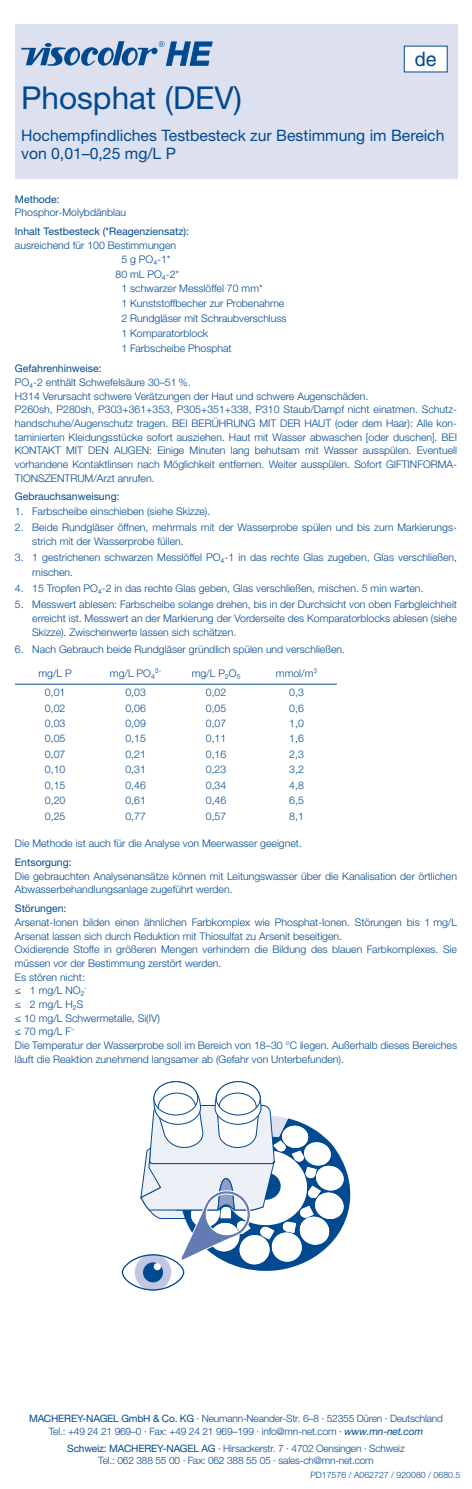
<style>
.page{position:relative;width:472px;height:1489px;background:#fff}
.page>*{position:absolute;margin:0;border:0;box-sizing:border-box;transform-origin:0 0}
.Head{font:31.5px "Helvetica Neue LTW1 G";color:#014990}
.t1{font:19.78px "Helvetica LT Pro";color:#014990}
.Subhead{font:15.75px/17.5px "Helvetica Neue LTW1 G";color:#014990}
.Fließtext_vielText{font:300 10.5px/13.7px "Helvetica Neue LTW1 G";color:#014990}
.Fließtext_zentriert{font:300 10.5px "Helvetica Neue LTW1 G";color:#014990}
.Inhalt_Testbesteck_v{font:300 10.5px "Helvetica Neue LTW1 G";color:#014990}
.Ueberschrift_vielTex{font:10.5px "Helvetica Neue LTW1 G";color:#014990}
.Adresse{font:300 10.15px/12.2px "Helvetica Neue LTW1 G";letter-spacing:-.02em;color:#014990;text-align:center}
.t2{font:300 8.75px "Helvetica Neue LTW1 G";color:#014990}
.s1{font-weight:400}
.s2{font-weight:400;font-style:italic}
</style>
<div class="page">
<div style="left:15px;top:25px;width:441px;height:50px;background:#dde1ef"></div>
<div style="left:15px;top:67px;width:441px;height:51px;background:#dde1ef"></div>
<div style="left:15px;top:110px;width:441px;height:68px;background:#dde1ef"></div>
<svg style="left:21px;top:41px;width:191px;height:25px"></svg>
<hr style="left:15px;top:683px;width:80px;height:1px;background:#014990">
<hr style="left:95px;top:683px;width:81px;height:1px;background:#014990">
<hr style="left:176px;top:683px;width:80px;height:1px;background:#014990">
<hr style="left:256px;top:683px;width:80px;height:1px;background:#014990">
<svg style="left:122px;top:1081px;width:228px;height:209px"></svg>
<div style="left:404px;top:46px;width:43px;height:26px;background:#fff"></div>
<p class="t1" style="left:414px;top:48px;width:23px">de</p>
<p class="Head" style="left:21px;top:78px;width:222px">Phosphat (DEV)</p>
<p class="Subhead" style="left:21px;top:127px;width:424px">Hochempfindliches Testbesteck zur Bestimmung im Bereich von 0,01–0,25 mg/L P</p>
<p class="Ueberschrift_vielTex" style="left:15px;top:192px;width:46px">Methode:</p>
<p class="Fließtext_vielText" style="left:15px;top:206px;width:113px">Phosphor-Molybdänblau</p>
<p class="Ueberschrift_vielTex" style="left:15px;top:225px;width:175px">Inhalt Testbesteck (*Reagenziensatz):</p>
<p class="Fließtext_vielText" style="left:15px;top:238px;width:163px">ausreichend für 100 Bestimmungen</p>
<p class="Inhalt_Testbesteck_v" style="left:121px;top:252px;width:51px">5 g PO₄-1*</p>
<p class="Inhalt_Testbesteck_v" style="left:115px;top:267px;width:65px">80 mL PO₄-2*</p>
<p class="Inhalt_Testbesteck_v" style="left:121px;top:282px;width:143px">1 schwarzer Messlöffel 70 mm*</p>
<p class="Inhalt_Testbesteck_v" style="left:121px;top:297px;width:164px">1 Kunststoffbecher zur Probenahme</p>
<p class="Inhalt_Testbesteck_v" style="left:121px;top:312px;width:167px">2 Rundgläser mit Schraubverschluss</p>
<p class="Inhalt_Testbesteck_v" style="left:121px;top:327px;width:88px">1 Komparatorblock</p>
<p class="Inhalt_Testbesteck_v" style="left:121px;top:342px;width:112px">1 Farbscheibe Phosphat</p>
<p class="Ueberschrift_vielTex" style="left:15px;top:362px;width:88px">Gefahrenhinweise:</p>
<p class="Fließtext_vielText" style="left:15px;top:375px;width:177px">PO₄-2 enthält Schwefelsäure 30–51 %.</p>
<p class="Fließtext_vielText" style="left:15px;top:389px;width:354px">H314 Verursacht schwere Verätzungen der Haut und schwere Augenschäden.</p>
<p class="Fließtext_vielText" style="left:15px;top:402px;width:443px;text-align:justify">P260sh, P280sh, P303+361+353, P305+351+338, P310 Staub/Dampf nicht einatmen. Schutz&shy;handschuhe/Augenschutz tragen. BEI BERÜHRUNG MIT DER HAUT (oder dem Haar): Alle kon&shy;taminierten Kleidungsstücke sofort ausziehen. Haut mit Wasser abwaschen [oder duschen]. BEI KONTAKT MIT DEN AUGEN: Einige Minuten lang behutsam mit Wasser ausspülen. Eventuell vorhandene Kontaktlinsen nach Möglichkeit entfernen. Weiter ausspülen. Sofort GIFTINFORMA-TIONSZENTRUM/Arzt anrufen.</p>
<p class="Ueberschrift_vielTex" style="left:15px;top:490px;width:106px">Gebrauchsanweisung:</p>
<p class="Fließtext_vielText" style="left:15px;top:504px;width:197px">1. Farbscheibe einschieben (siehe Skizze).</p>
<p class="Fließtext_vielText" style="left:32px;top:520px;width:426px;text-indent:-17px">2. Beide Rundgläser öffnen, mehrmals mit der Wasserprobe spülen und bis zum Markierungs&shy;strich mit der Wasserprobe füllen.</p>
<p class="Fließtext_vielText" style="left:32px;top:550px;width:426px;text-indent:-17px">3. 1 gestrichenen schwarzen Messlöffel PO₄-1 in das rechte Glas zugeben, Glas verschließen, mischen.</p>
<p class="Fließtext_vielText" style="left:15px;top:581px;width:409px">4. 15 Tropfen PO₄-2 in das rechte Glas geben, Glas verschließen, mischen. 5 min warten.</p>
<p class="Fließtext_vielText" style="left:32px;top:597px;width:426px;text-align:justify;text-indent:-17px">5. Messwert ablesen: Farbscheibe solange drehen, bis in der Durchsicht von oben Farbgleichheit erreicht ist. Messwert an der Markierung der Vorderseite des Komparatorblocks ablesen (siehe Skizze). Zwischenwerte lassen sich schätzen.</p>
<p class="Fließtext_vielText" style="left:15px;top:642px;width:331px">6. Nach Gebrauch beide Rundgläser gründlich spülen und verschließen.</p>
<p class="Fließtext_zentriert" style="left:38px;top:666px;width:35px">mg/L P</p>
<p class="Fließtext_zentriert" style="left:110px;top:666px;width:53px">mg/L PO₄³<sup>-</sup></p>
<p class="Fließtext_zentriert" style="left:191px;top:666px;width:50px">mg/L P₂O₅</p>
<p class="Fließtext_zentriert" style="left:275px;top:666px;width:43px">mmol/m<sup>3</sup></p>
<p class="Fließtext_zentriert" style="left:45px;top:686px;width:22px">0,01</p>
<p class="Fließtext_zentriert" style="left:125px;top:686px;width:22px">0,03</p>
<p class="Fließtext_zentriert" style="left:206px;top:686px;width:22px">0,02</p>
<p class="Fließtext_zentriert" style="left:289px;top:686px;width:16px">0,3</p>
<p class="Fließtext_zentriert" style="left:45px;top:701px;width:22px">0,02</p>
<p class="Fließtext_zentriert" style="left:125px;top:701px;width:22px">0,06</p>
<p class="Fließtext_zentriert" style="left:206px;top:701px;width:22px">0,05</p>
<p class="Fließtext_zentriert" style="left:289px;top:701px;width:16px">0,6</p>
<p class="Fließtext_zentriert" style="left:45px;top:716px;width:22px">0,03</p>
<p class="Fließtext_zentriert" style="left:125px;top:716px;width:22px">0,09</p>
<p class="Fließtext_zentriert" style="left:206px;top:716px;width:22px">0,07</p>
<p class="Fließtext_zentriert" style="left:289px;top:716px;width:16px">1,0</p>
<p class="Fließtext_zentriert" style="left:45px;top:732px;width:22px">0,05</p>
<p class="Fließtext_zentriert" style="left:125px;top:732px;width:22px">0,15</p>
<p class="Fließtext_zentriert" style="left:206px;top:732px;width:22px">0,11</p>
<p class="Fließtext_zentriert" style="left:289px;top:732px;width:16px">1,6</p>
<p class="Fließtext_zentriert" style="left:45px;top:747px;width:22px">0,07</p>
<p class="Fließtext_zentriert" style="left:125px;top:747px;width:22px">0,21</p>
<p class="Fließtext_zentriert" style="left:206px;top:747px;width:22px">0,16</p>
<p class="Fließtext_zentriert" style="left:289px;top:747px;width:16px">2,3</p>
<p class="Fließtext_zentriert" style="left:45px;top:763px;width:22px">0,10</p>
<p class="Fließtext_zentriert" style="left:125px;top:763px;width:22px">0,31</p>
<p class="Fließtext_zentriert" style="left:206px;top:763px;width:22px">0,23</p>
<p class="Fließtext_zentriert" style="left:289px;top:763px;width:16px">3,2</p>
<p class="Fließtext_zentriert" style="left:45px;top:778px;width:22px">0,15</p>
<p class="Fließtext_zentriert" style="left:125px;top:778px;width:22px">0,46</p>
<p class="Fließtext_zentriert" style="left:206px;top:778px;width:22px">0,34</p>
<p class="Fließtext_zentriert" style="left:289px;top:778px;width:16px">4,8</p>
<p class="Fließtext_zentriert" style="left:45px;top:794px;width:22px">0,20</p>
<p class="Fließtext_zentriert" style="left:125px;top:794px;width:22px">0,61</p>
<p class="Fließtext_zentriert" style="left:206px;top:794px;width:22px">0,46</p>
<p class="Fließtext_zentriert" style="left:289px;top:794px;width:16px">6,5</p>
<p class="Fließtext_zentriert" style="left:45px;top:809px;width:22px">0,25</p>
<p class="Fließtext_zentriert" style="left:125px;top:809px;width:22px">0,77</p>
<p class="Fließtext_zentriert" style="left:206px;top:809px;width:22px">0,57</p>
<p class="Fließtext_zentriert" style="left:289px;top:809px;width:16px">8,1</p>
<p class="Fließtext_vielText" style="left:15px;top:836px;width:288px">Die Methode ist auch für die Analyse von Meerwasser geeignet.</p>
<p class="Ueberschrift_vielTex" style="left:15px;top:855px;width:58px">Entsorgung:</p>
<p class="Fließtext_vielText" style="left:15px;top:869px;width:443px">Die gebrauchten Analysenansätze können mit Leitungswasser über die Kanalisation der örtlichen<br>Abwasserbehandlungsanlage zugeführt werden.</p>
<p class="Ueberschrift_vielTex" style="left:15px;top:902px;width:53px">Störungen:</p>
<p class="Fließtext_vielText" style="left:15px;top:915px;width:443px">Arsenat-Ionen bilden einen ähnlichen Farbkomplex wie Phosphat-Ionen. Störungen bis 1 mg/L<br>Arsenat lassen sich durch Reduktion mit Thiosulfat zu Arsenit beseitigen.</p>
<p class="Fließtext_vielText" style="left:15px;top:942px;width:443px">Oxidierende Stoffe in größeren Mengen verhindern die Bildung des blauen Farbkomplexes. Sie müssen vor der Bestimmung zerstört werden.</p>
<p class="Fließtext_vielText" style="left:15px;top:970px;width:71px">Es stören nicht:</p>
<p class="Fließtext_vielText" style="left:15px;top:983px;width:74px">≤ 1 mg/L NO₂<sup>-</sup></p>
<p class="Fließtext_vielText" style="left:15px;top:997px;width:70px">≤ 2 mg/L H₂S</p>
<p class="Fließtext_vielText" style="left:15px;top:1011px;width:146px">≤ 10 mg/L Schwermetalle, Si(IV)</p>
<p class="Fließtext_vielText" style="left:15px;top:1024px;width:61px">≤ 70 mg/L F<sup>–</sup></p>
<p class="Fließtext_vielText" style="left:15px;top:1038px;width:443px">Die Temperatur der Wasserprobe soll im Bereich von 18–30 °C liegen. Außerhalb dieses Bereiches läuft die Reaktion zunehmend langsamer ab (Gefahr von Unterbefunden).</p>
<p class="Adresse" style="left:29px;top:1412px;width:415px"><span class="s1">MACHEREY-NAGEL GmbH &amp; Co. KG</span> · Neumann-Neander-Str. 6–8 · 52355 Düren · Deutschland<br>Tel.: +49 24 21 969–0 · Fax: +49 24 21 969–199 · info@mn-net.com · <span class="s2">www.mn-net.com</span></p>
<p class="Adresse" style="left:67px;top:1441px;width:338px"><span class="s1">Schweiz: MACHEREY-NAGEL AG</span> · Hirsackerstr. 7 · 4702 Oensingen · Schweiz<br>Tel.: 062 388 55 00 · Fax: 062 388 55 05 · sales-ch@mn-net.com</p>
<p class="t2" style="left:310px;top:1469px;width:151px">PD17576 / A062727 / 920080 / 0680.5</p>
</div>
